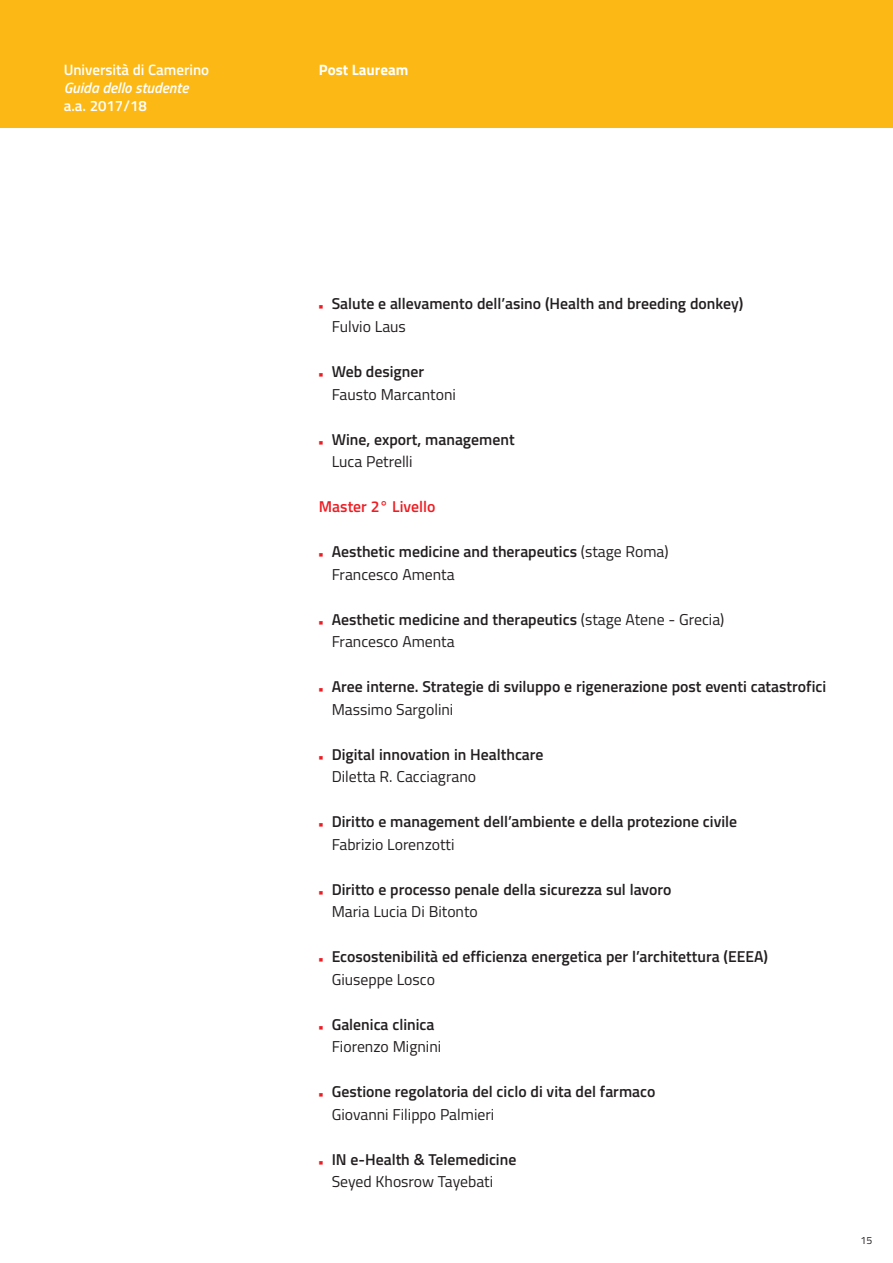
<style>
.page{position:relative;width:893px;height:1263px;background:#fff}
.page>*{position:absolute;margin:0;border:0;box-sizing:border-box;transform-origin:0 0}
.t1{font:600 15.75px/22.5px "Titillium";color:#231f20}
.t2{font:15.75px/22.5px "Titillium";color:#231f20}
.t3{font:600 15.75px "Titillium";color:#ee1d23}
.t4{font:600 15px "Titillium";color:#fff}
.t5{font:italic 600 15px "Titillium";color:#fff}
.t6{font:700 15px "Titillium";color:#fff}
.t7{font:10.5px "Titillium";color:#231f20}
.s1{color:#ee1d23}
.s2{font-weight:400}
.s3{font-weight:600}
</style>
<div class="page">
<div style="left:0;top:0;width:893px;height:128px;background:#fcb814"></div>
<p class="t4" style="left:64px;top:64px;width:147px">Università di Camerino</p>
<p class="t5" style="left:64px;top:82px;width:126px">Guida dello studente</p>
<p class="t4" style="left:64px;top:100px;width:85px">a.a. 2017/18</p>
<p class="t6" style="left:319px;top:65px;width:91px">Post Lauream</p>
<p class="t1" style="left:332px;top:294px;width:413px;text-indent:-13px"><span class="s1">■</span> Salute e allevamento dell’asino (Health and breeding donkey)<br><span class="s2">Fulvio Laus</span></p>
<p class="t2" style="left:332px;top:362px;width:126px;text-indent:-13px"><span class="s1">■</span> <span class="s3">Web designer<br></span>Fausto Marcantoni</p>
<p class="t1" style="left:332px;top:429px;width:184px;text-indent:-13px"><span class="s1">■</span> Wine, export, management<br><span class="s2">Luca Petrelli</span></p>
<p class="t3" style="left:319px;top:501px;width:118px">Master 2° Livello</p>
<p class="t1" style="left:332px;top:542px;width:338px;text-indent:-13px"><span class="s1">■</span> Aesthetic medicine and therapeutics <span class="s2">(stage Roma)<br>Francesco Amenta</span></p>
<p class="t2" style="left:332px;top:609px;width:394px;text-indent:-13px"><span class="s1">■</span> <span class="s3">Aesthetic medicine and therapeutics</span> (stage Atene - Grecia)<br>Francesco Amenta</p>
<p class="t1" style="left:332px;top:677px;width:496px;text-indent:-13px"><span class="s1">■</span> Aree interne. Strategie di sviluppo e rigenerazione post eventi catastrofici<br><span class="s2">Massimo Sargolini</span></p>
<p class="t1" style="left:332px;top:744px;width:213px;text-indent:-13px"><span class="s1">■</span> Digital innovation in Healthcare<br><span class="s2">Diletta R. Cacciagrano</span></p>
<p class="t1" style="left:332px;top:812px;width:407px;text-indent:-13px"><span class="s1">■</span> Diritto e management dell’ambiente e della protezione civile<br><span class="s2">Fabrizio Lorenzotti</span></p>
<p class="t1" style="left:332px;top:879px;width:341px;text-indent:-13px"><span class="s1">■</span> Diritto e processo penale della sicurezza sul lavoro<br><span class="s2">Maria Lucia Di Bitonto</span></p>
<p class="t1" style="left:332px;top:947px;width:438px;text-indent:-13px"><span class="s1">■</span> Ecosostenibilità ed efficienza energetica per l’architettura (EEEA)<br><span class="s2">Giuseppe Losco</span></p>
<p class="t1" style="left:332px;top:1014px;width:111px;text-indent:-13px"><span class="s1">■</span> Galenica clinica<br><span class="s2">Fiorenzo Mignini</span></p>
<p class="t1" style="left:332px;top:1082px;width:325px;text-indent:-13px"><span class="s1">■</span> Gestione regolatoria del ciclo di vita del farmaco<br><span class="s2">Giovanni Filippo Palmieri</span></p>
<p class="t1" style="left:332px;top:1149px;width:186px;text-indent:-13px"><span class="s1">■</span> IN e-Health &amp; Telemedicine<br><span class="s2">Seyed Khosrow Tayebati</span></p>
<p class="t7" style="left:860px;top:1237px;width:13px">15</p>
</div>
